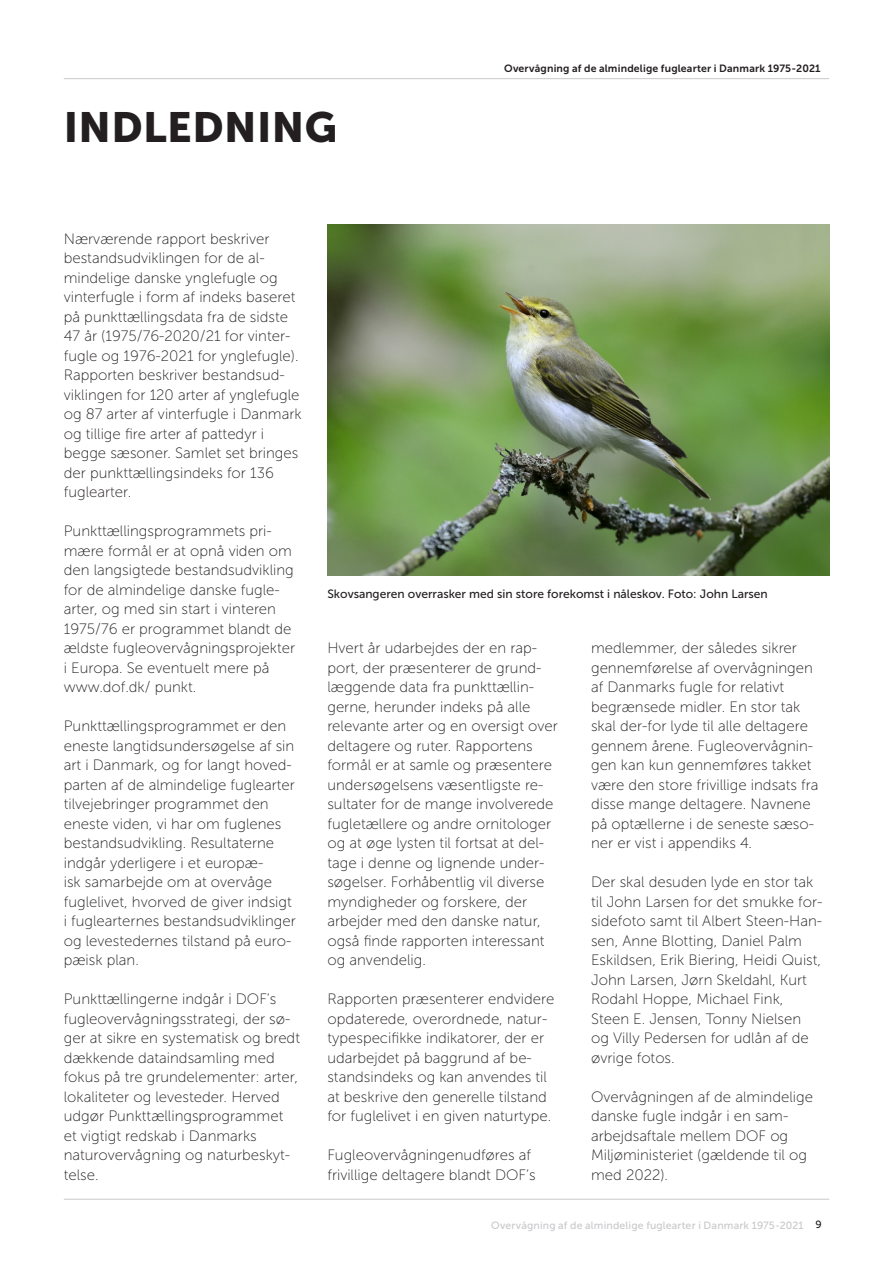
<style>
.page{position:relative;width:893px;height:1263px;background:#fff}
.page>*{position:absolute;margin:0;border:0;box-sizing:border-box;transform-origin:0 0}
.t1{font:42px "Museo Sans 900";letter-spacing:.01em;color:#231f20}
.t2{font:15px/19.5px "Museo Sans 100";color:#231f20}
.t3{font:12px "Museo Sans 500";color:#231f20}
.t4{font:10.5px "Museo Sans 500";letter-spacing:.02em;color:#c7c8ca}
.t5{font:10.5px "Museo Sans 700";letter-spacing:.015em;color:#231f20}
.s1{color:#231f20}
</style>
<div class="page">
<img style="left:327px;top:224px;width:502px;height:351px">
<hr style="left:64px;top:1199px;width:765px;height:1px;background:#231f20">
<hr style="left:64px;top:78px;width:765px;height:1px;background:#231f20">
<h1 class="t1" style="left:64px;top:103px;width:275px">INDLEDNING</h1>
<p class="t5" style="left:504px;top:62px;width:318px">Overvågning af de almindelige fuglearter i Danmark 1975-2021</p>
<p class="t2" style="left:64px;top:229px;width:239px">Nærværende rapport beskriver bestandsudviklingen for de al&shy;mindelige danske ynglefugle og vinterfugle i form af indeks baseret på punkttællingsdata fra de sidste<br>47 år (1975/76-2020/21 for vinter&shy;fugle og 1976-2021 for ynglefugle).<br>Rapporten beskriver bestandsud&shy;viklingen for 120 arter af ynglefugle og 87 arter af vinterfugle i Danmark og tillige fire arter af pattedyr i begge sæsoner. Samlet set bringes der punkttællingsindeks for 136 fuglearter.</p>
<p class="t2" style="left:64px;top:521px;width:233px">Punkttællingsprogrammets pri&shy;mære formål er at opnå viden om den langsigtede bestandsudvikling for de almindelige danske fugle&shy;arter, og med sin start i vinteren<br>1975/76 er programmet blandt de ældste fugleovervågningsprojekter i Europa. Se eventuelt mere på www.dof.dk/ punkt.</p>
<p class="t2" style="left:64px;top:716px;width:234px">Punkttællingsprogrammet er den eneste langtidsundersøgelse af sin art i Danmark, og for langt hoved&shy;parten af de almindelige fuglearter tilvejebringer programmet den eneste viden, vi har om fuglenes bestandsudvikling. Resultaterne indgår yderligere i et europæ-<br>isk samarbejde om at overvåge fuglelivet, hvorved de giver indsigt i fuglearternes bestandsudviklinger og levestedernes tilstand på euro&shy;pæisk plan.</p>
<p class="t2" style="left:64px;top:989px;width:238px">Punkttællingerne indgår i DOF’s fugleovervågningsstrategi, der sø&shy;ger at sikre en systematisk og bredt dækkende dataindsamling med fokus på tre grundelementer: arter, lokaliteter og levesteder. Herved udgør Punkttællingsprogrammet et vigtigt redskab i Danmarks naturovervågning og naturbeskyt&shy;telse.</p>
<p class="t3" style="left:327px;top:587px;width:442px">Skovsangeren overrasker med sin store forekomst i nåleskov. Foto: John Larsen</p>
<p class="t2" style="left:327px;top:638px;width:232px">Hvert år udarbejdes der en rap&shy;port, der præsenterer de grund&shy;læggende data fra punkttællin&shy;gerne, herunder indeks på alle relevante arter og en oversigt over deltagere og ruter. Rapportens formål er at samle og præsentere undersøgelsens væsentligste re&shy;sultater for de mange involverede fugletællere og andre ornitologer og at øge lysten til fortsat at del&shy;tage i denne og lignende under&shy;søgelser. Forhåbentlig vil diverse myndigheder og forskere, der arbejder med den danske natur, også finde rapporten interessant og anvendelig.</p>
<p class="t2" style="left:327px;top:989px;width:228px">Rapporten præsenterer endvidere opdaterede, overordnede, natur&shy;typespecifikke indikatorer, der er udarbejdet på baggrund af be&shy;standsindeks og kan anvendes til at beskrive den generelle tilstand for fuglelivet i en given naturtype.</p>
<p class="t2" style="left:327px;top:1145px;width:210px">Fugleovervågningenudføres af frivillige deltagere blandt DOF’s</p>
<p class="t2" style="left:591px;top:638px;width:229px">medlemmer, der således sikrer gennemførelse af overvågningen af Danmarks fugle for relativt begrænsede midler. En stor tak skal der-for lyde til alle deltagere gennem årene. Fugleovervågnin&shy;gen kan kun gennemføres takket være den store frivillige indsats fra disse mange deltagere. Navnene på optællerne i de seneste sæso&shy;ner er vist i appendiks 4.</p>
<p class="t2" style="left:591px;top:872px;width:233px">Der skal desuden lyde en stor tak til John Larsen for det smukke for&shy;sidefoto samt til Albert Steen-Han&shy;sen, Anne Blotting, Daniel Palm<br>Eskildsen, Erik Biering, Heidi Quist,<br>John Larsen, Jørn Skeldahl, Kurt<br>Rodahl Hoppe, Michael Fink,<br>Steen E. Jensen, Tonny Nielsen og Villy Pedersen for udlån af de øvrige fotos.</p>
<p class="t2" style="left:591px;top:1087px;width:223px">Overvågningen af de almindelige danske fugle indgår i en sam&shy;arbejdsaftale mellem DOF og<br>Miljøministeriet (gældende til og med 2022).</p>
<p class="t4" style="left:491px;top:1219px;width:332px">Overvågning af de almindelige fuglearter i Danmark 1975-2021 <span class="s1">9</span></p>
</div>
